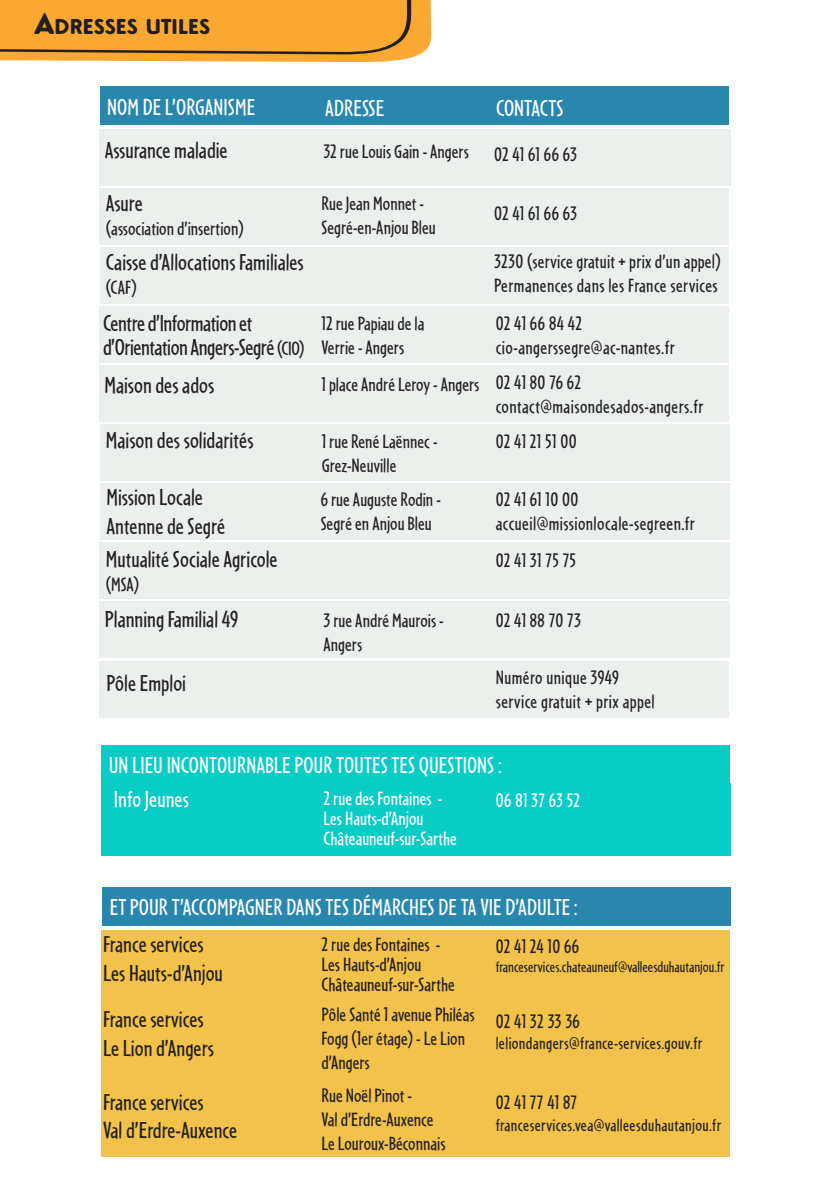
<style>
.page{position:relative;width:840px;height:1191px;background:#fff}
.page>*{position:absolute;margin:0;border:0;box-sizing:border-box;transform-origin:0 0}
.t1{font:24px "Cafeteria";color:#231f20}
.t2{font:24px "Cafeteria";color:#fbfdfe}
.t3{font:24px "Cafeteria";letter-spacing:-.02em;color:#231f20}
.t4{font:24px "Cafeteria";color:#fff}
.t5{font:24px "Cafeteria";color:#f9fcfe}
.t6{font:800 22.4px "Simplo Soft";letter-spacing:-.02em;color:#231f20}
.t7{font:20px/24px "Cafeteria";color:#231f20}
.t8{font:20px "Cafeteria";letter-spacing:.02em;color:#231f20}
.t9{font:20px "Cafeteria";color:#fff}
.t10{font:18px "Cafeteria";letter-spacing:.02em;color:#231f20}
.t11{font:16px "Cafeteria";color:#231f20}
.s1{font-size:32px}
.s2{font-size:20px}
</style>
<div class="page">
<div style="left:100px;top:483px;width:629px;height:57px;background:#ebf0ed"></div>
<div style="left:100px;top:424px;width:629px;height:56px;background:#ebf0ed"></div>
<div style="left:314px;top:247px;width:172px;height:57px;background:#ebf0ed"></div>
<div style="left:315px;top:129px;width:171px;height:57px;background:#ebf0ed"></div>
<div style="left:99px;top:129px;width:216px;height:57px;background:#ebf0ed"></div>
<div style="left:101px;top:930px;width:628px;height:226px;background:#f2c24b"></div>
<div style="left:101px;top:783px;width:629px;height:73px;background:#0accc7"></div>
<div style="left:99px;top:601px;width:630px;height:57px;background:#ebf0ed"></div>
<div style="left:99px;top:306px;width:629px;height:57px;background:#ebf0ed"></div>
<div style="left:99px;top:188px;width:630px;height:57px;background:#ebf0ed"></div>
<div style="left:315px;top:365px;width:171px;height:57px;background:#ebf0ed"></div>
<div style="left:486px;top:365px;width:242px;height:56px;background:#ebf0ed"></div>
<div style="left:481px;top:247px;width:247px;height:57px;background:#ebf0ed"></div>
<div style="left:486px;top:129px;width:244px;height:57px;background:#ebf0ed"></div>
<div style="left:99px;top:365px;width:218px;height:56px;background:#ebf0ed"></div>
<div style="left:100px;top:247px;width:214px;height:57px;background:#ebf0ed"></div>
<div style="left:100px;top:86px;width:628px;height:39px;background:#2987ad"></div>
<div style="left:99px;top:661px;width:220px;height:57px;background:#ebf0ed"></div>
<div style="left:315px;top:661px;width:172px;height:57px;background:#ebf0ed"></div>
<div style="left:486px;top:661px;width:243px;height:57px;background:#ebf0ed"></div>
<div style="left:99px;top:542px;width:630px;height:57px;background:#ebf0ed"></div>
<svg style="left:0;top:0;width:431px;height:62px"></svg>
<div style="left:101px;top:744px;width:628px;height:39px;background:#0accc7"></div>
<div style="left:102px;top:887px;width:628px;height:39px;background:#2987ad"></div>
<p class="t6" style="left:34px;top:14px;width:178px"><span class="s1">A</span>DRESSES UTILES</p>
<p class="t2" style="left:107px;top:92px;width:149px">NOM DE L’ORGANISME</p>
<p class="t5" style="left:325px;top:93px;width:60px">ADRESSE</p>
<p class="t4" style="left:495px;top:93px;width:69px">CONTACTS</p>
<p class="t1" style="left:105px;top:135px;width:124px">Assurance maladie</p>
<p class="t1" style="left:106px;top:188px;width:38px">Asure</p>
<p class="t7" style="left:106px;top:216px;width:139px">(association d’insertion)</p>
<p class="t1" style="left:106px;top:247px;width:199px">Caisse d’Allocations Familiales</p>
<p class="t7" style="left:106px;top:275px;width:32px">(CAF)</p>
<p class="t3" style="left:103px;top:307px;width:151px">Centre d’Information et</p>
<p class="t3" style="left:103px;top:331px;width:203px">d’Orientation Angers-Segré <span class="s2">(CIO)</span></p>
<p class="t1" style="left:104px;top:369px;width:111px">Maison des ados</p>
<p class="t1" style="left:106px;top:425px;width:149px">Maison des solidarités</p>
<p class="t1" style="left:106px;top:482px;width:98px">Mission Locale</p>
<p class="t1" style="left:106px;top:511px;width:120px">Antenne de Segré</p>
<p class="t1" style="left:106px;top:544px;width:173px">Mutualité Sociale Agricole</p>
<p class="t7" style="left:106px;top:572px;width:35px">(MSA)</p>
<p class="t1" style="left:105px;top:604px;width:135px">Planning Familial 49</p>
<p class="t1" style="left:106px;top:668px;width:81px">Pôle Emploi</p>
<p class="t7" style="left:323px;top:139px;width:147px">32 rue Louis Gain - Angers</p>
<p class="t7" style="left:321px;top:190px;width:104px">Rue Jean Monnet -</p>
<p class="t7" style="left:321px;top:214px;width:116px">Segré-en-Anjou Bleu</p>
<p class="t7" style="left:494px;top:142px;width:85px">02 41 61 66 63</p>
<p class="t7" style="left:494px;top:201px;width:85px">02 41 61 66 63</p>
<p class="t7" style="left:494px;top:249px;width:228px">3230 (service gratuit + prix d’un appel)</p>
<p class="t8" style="left:494px;top:273px;width:225px">Permanences dans les France services</p>
<p class="t7" style="left:321px;top:311px;width:104px">12 rue Papiau de la<br>Verrie - Angers</p>
<p class="t7" style="left:321px;top:371px;width:159px">1 place André Leroy - Angers</p>
<p class="t7" style="left:321px;top:428px;width:117px">1 rue René Laënnec -<br>Grez-Neuville</p>
<p class="t7" style="left:320px;top:487px;width:122px">6 rue Auguste Rodin -<br>Segré en Anjou Bleu</p>
<p class="t7" style="left:495px;top:487px;width:84px">02 41 61 10 00</p>
<p class="t7" style="left:495px;top:311px;width:88px">02 41 66 84 42</p>
<p class="t8" style="left:495px;top:335px;width:180px">cio-angerssegre@ac-nantes.fr</p>
<p class="t7" style="left:495px;top:370px;width:87px">02 41 80 76 62</p>
<p class="t8" style="left:495px;top:394px;width:209px">contact@maisondesados-angers.fr</p>
<p class="t7" style="left:495px;top:428px;width:83px">02 41 21 51 00</p>
<p class="t8" style="left:495px;top:511px;width:201px">accueil@missionlocale-segreen.fr</p>
<p class="t7" style="left:495px;top:547px;width:82px">02 41 31 75 75</p>
<p class="t7" style="left:323px;top:607px;width:122px">3 rue André Maurois -</p>
<p class="t7" style="left:495px;top:607px;width:87px">02 41 88 70 73</p>
<p class="t7" style="left:323px;top:631px;width:40px">Angers</p>
<p class="t8" style="left:495px;top:665px;width:125px">Numéro unique 3949</p>
<p class="t8" style="left:495px;top:689px;width:160px">service gratuit + prix appel</p>
<p class="t2" style="left:109px;top:750px;width:394px">UN LIEU INCONTOURNABLE POUR TOUTES TES QUESTIONS :</p>
<p class="t4" style="left:114px;top:784px;width:76px">Info Jeunes</p>
<p class="t9" style="left:323px;top:786px;width:120px">2 rue des Fontaines -</p>
<p class="t9" style="left:323px;top:806px;width:101px">Les Hauts-d’Anjou</p>
<p class="t9" style="left:323px;top:826px;width:135px">Châteauneuf-sur-Sarthe</p>
<p class="t9" style="left:495px;top:788px;width:86px">06 81 37 63 52</p>
<p class="t2" style="left:110px;top:892px;width:469px">ET POUR T’ACCOMPAGNER DANS TES DÉMARCHES DE TA VIE D’ADULTE :</p>
<p class="t1" style="left:103px;top:928px;width:102px">France services</p>
<p class="t1" style="left:103px;top:957px;width:121px">Les Hauts-d’Anjou</p>
<p class="t1" style="left:103px;top:1004px;width:102px">France services</p>
<p class="t1" style="left:103px;top:1033px;width:113px">Le Lion d’Angers</p>
<p class="t1" style="left:103px;top:1086px;width:102px">France services</p>
<p class="t1" style="left:103px;top:1115px;width:136px">Val d’Erdre-Auxence</p>
<p class="t7" style="left:321px;top:932px;width:120px">2 rue des Fontaines -</p>
<p class="t7" style="left:321px;top:952px;width:101px">Les Hauts-d’Anjou</p>
<p class="t7" style="left:321px;top:972px;width:135px">Châteauneuf-sur-Sarthe</p>
<p class="t7" style="left:321px;top:1001px;width:154px">Pôle Santé 1 avenue Philéas<br>Fogg (1er étage) - Le Lion d’Angers</p>
<p class="t7" style="left:321px;top:1082px;width:92px">Rue Noël Pinot -</p>
<p class="t7" style="left:321px;top:1106px;width:113px">Val d’Erdre-Auxence</p>
<p class="t7" style="left:321px;top:1130px;width:125px">Le Louroux-Béconnais</p>
<p class="t7" style="left:495px;top:933px;width:85px">02 41 24 10 66</p>
<p class="t11" style="left:495px;top:956px;width:230px">franceservices.chateauneuf@valleesduhautanjou.fr</p>
<p class="t7" style="left:495px;top:1008px;width:86px">02 41 32 33 36</p>
<p class="t10" style="left:495px;top:1031px;width:208px">leliondangers@france-services.gouv.fr</p>
<p class="t7" style="left:495px;top:1090px;width:83px">02 41 77 41 87</p>
<p class="t10" style="left:495px;top:1113px;width:227px">franceservices.vea@valleesduhautanjou.fr</p>
</div>
